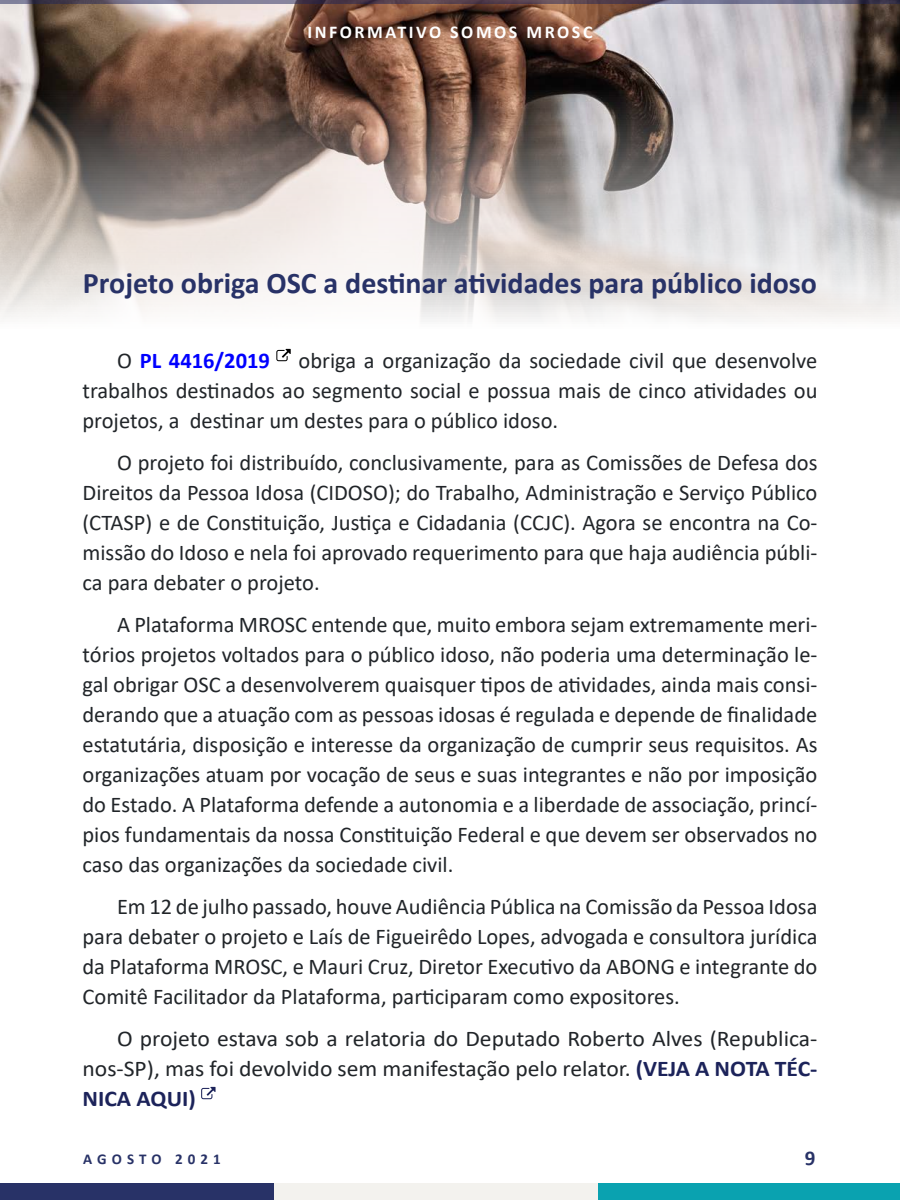
<style>
.page{position:relative;width:900px;height:1200px;background:#fff}
.page>*{position:absolute;margin:0;border:0;box-sizing:border-box;transform-origin:0 0}
.titulo{font:700 30px "Calibri";color:#283267}
.t1{font:22.5px/30px "Calibri";color:#212529;text-align:justify}
.t2{font:22.5px/30px "Calibri";color:#212529;text-align:justify;scale:1.05 1}
.t3{font:700 22.5px "Calibri";color:#00f}
.t4{font:700 21px "Calibri";color:#283267}
.t5{font:700 18px "Calibri";letter-spacing:.14em;color:#fff}
.t6{font:700 15px "Calibri";letter-spacing:.34em;color:#283267}
.s1{font-weight:400;color:#212529}
.s2{font-weight:700;color:#1c235a}
</style>
<div class="page">
<img style="left:0;top:4px;width:900px;height:358px">
<svg style="left:0;top:0;width:900px;height:4px;background:#61576c"></svg>
<div style="left:598px;top:1184px;width:302px;height:16px;background:#0aa2b0"></div>
<div style="left:273px;top:1184px;width:325px;height:16px;background:#f3f2ee"></div>
<div style="left:0;top:1184px;width:273px;height:16px;background:#283267"></div>
<svg style="left:276px;top:349px;width:15px;height:12px"></svg>
<svg style="left:201px;top:1087px;width:15px;height:12px"></svg>
<p class="t5" style="left:307px;top:19px;width:287px">INFORMATIVO SOMOS MROSC</p>
<p class="titulo" style="left:83px;top:261px;width:736px">Projeto obriga OSC a destinar atividades para público idoso</p>
<p class="t3" style="left:117px;top:344px;width:154px"><span class="s1">O</span> PL 4416/2019</p>
<p class="t1" style="left:82px;top:344px;width:736px;text-indent:216px">obriga a organização da sociedade civil que desenvolve trabalhos destinados ao segmento social e possua mais de cinco atividades ou projetos, a destinar um destes para o público idoso.</p>
<p class="t1" style="left:82px;top:446px;width:736px;text-indent:34px">O projeto foi distribuído, conclusivamente, para as Comissões de Defesa dos Direitos da Pessoa Idosa (CIDOSO); do Trabalho, Administração e Serviço Público (CTASP) e de Constituição, Justiça e Cidadania (CCJC). Agora se encontra na Co&shy;missão do Idoso e nela foi aprovado requerimento para que haja audiência públi&shy;ca para debater o projeto.</p>
<p class="t1" style="left:82px;top:608px;width:737px;text-indent:34px">A Plataforma MROSC entende que, muito embora sejam extremamente meri&shy;tórios projetos voltados para o público idoso, não poderia uma determinação le&shy;gal obrigar OSC a desenvolverem quaisquer tipos de atividades, ainda mais consi&shy;derando que a atuação com as pessoas idosas é regulada e depende de finalidade estatutária, disposição e interesse da organização de cumprir seus requisitos. As organizações atuam por vocação de seus e suas integrantes e não por imposição do Estado. A Plataforma defende a autonomia e a liberdade de associação, princí&shy;pios fundamentais da nossa Constituição Federal e que devem ser observados no caso das organizações da sociedade civil.</p>
<p class="t1" style="left:82px;top:890px;width:736px;text-indent:34px">Em 12 de julho passado, houve Audiência Pública na Comissão da Pessoa Idosa para debater o projeto e Laís de Figueirêdo Lopes, advogada e consultora jurídica da Plataforma MROSC, e Mauri Cruz, Diretor Executivo da ABONG e integrante do Comitê Facilitador da Plataforma, participaram como expositores.</p>
<p class="t2" style="left:82px;top:1022px;width:701px;text-indent:34px">O projeto estava sob a relatoria do Deputado Roberto Alves (Republica&shy;nos-SP), mas foi devolvido sem manifestação pelo relator. <span class="s2">(VEJA A NOTA TÉC-NICA AQUI)</span></p>
<p class="t6" style="left:83px;top:1148px;width:139px">AGOSTO 2021</p>
<p class="t4" style="left:805px;top:1143px;width:12px">9</p>
</div>
